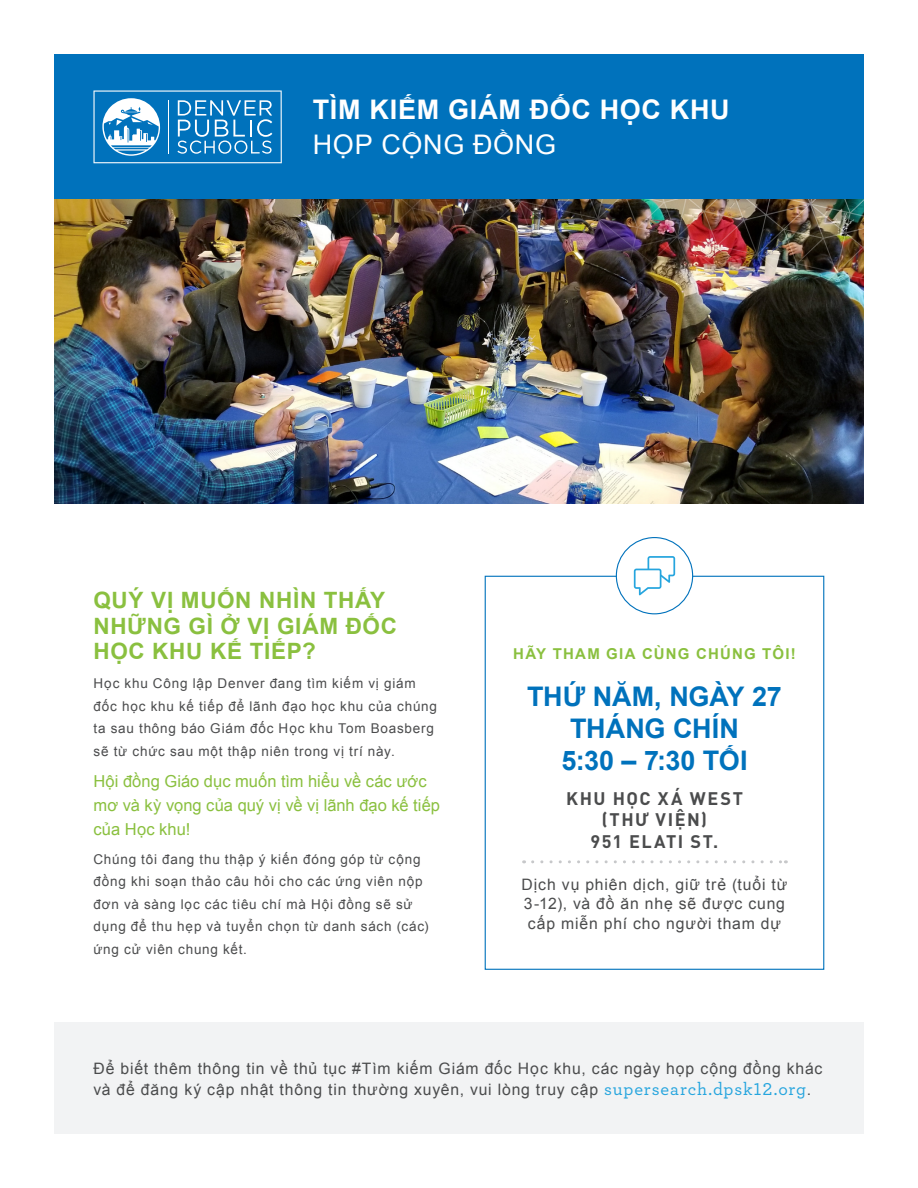
<style>
.page{position:relative;width:918px;height:1188px;background:#fff}
.page>*{position:absolute;margin:0;border:0;box-sizing:border-box;transform-origin:0 0}
.t1{font:700 27px/32.4px "Arial";color:#0072bc;text-align:center}
.t2{font:700 27px "Arial";letter-spacing:.025em;color:#fff}
.t3{font:27px "Arial";letter-spacing:.02em;color:#fff}
.Titles{font:700 22.5px/25.5px "Arial";letter-spacing:.03em;color:#8ac03f}
.t4{font:700 18px/21.3px "DIN Pro";letter-spacing:.085em;color:#4b4c4d;text-align:center}
.Our_Services_and_Mor{font:16.5px/24px "Arial";letter-spacing:.005em;color:#8ac03f}
.t5{font:15.75px/19.5px "Arial";letter-spacing:.055em;color:#4b4c4d}
.Titles-2{font:700 15px "Arial";letter-spacing:.08em;color:#8ac03f}
.Our_Services_and_Mor-2{font:13.5px/22.5px "Arial";letter-spacing:.06em;color:#4b4c4d}
.s1{font-family:"Archer Pro";font-weight:500;font-size:18px;color:#26a5de}
</style>
<div class="page">
<div style="left:54px;top:54px;width:810px;height:146px;background:#0072bc"></div>
<svg style="left:93px;top:91px;width:189px;height:72px"></svg>
<div style="left:54px;top:1023px;width:810px;height:111px;background:#f2f3f4"></div>
<img style="left:54px;top:200px;width:810px;height:303px">
<div style="left:485px;top:576px;width:339px;height:394px;border:1px solid #0072bc"></div>
<div style="left:616px;top:538px;width:77px;height:76px;background:#fff;border-radius:50%"></div>
<div style="left:616px;top:537px;width:77px;height:77px;border:1px solid #0072bc;border-radius:50%"></div>
<svg style="left:634px;top:556px;width:41px;height:39px"></svg>
<svg style="left:533px;top:860px;width:253px;height:3px"></svg>
<p class="t2" style="left:313px;top:92px;width:418px">TÌM KIẾM GIÁM ĐỐC HỌC KHU</p>
<p class="t3" style="left:313px;top:127px;width:245px">HỌP CỘNG ĐỒNG</p>
<p class="Titles" style="left:93px;top:588px;width:305px">QUÝ VỊ MUỐN NHÌN THẤY<br>NHỮNG GÌ Ở VỊ GIÁM ĐỐC<br>HỌC KHU KẾ TIẾP?</p>
<p class="Our_Services_and_Mor-2" style="left:93px;top:672px;width:345px">Học khu Công lập Denver đang tìm kiếm vị giám đốc học khu kế tiếp để lãnh đạo học khu của chúng ta sau thông báo Giám đốc Học khu Tom Boasberg sẽ từ chức sau một thập niên trong vị trí này.</p>
<p class="Our_Services_and_Mor" style="left:93px;top:769px;width:348px">Hội đồng Giáo dục muốn tìm hiểu về các ước mơ và kỳ vọng của quý vị về vị lãnh đạo kế tiếp của Học khu!</p>
<p class="Our_Services_and_Mor-2" style="left:93px;top:848px;width:337px">Chúng tôi đang thu thập ý kiến đóng góp từ cộng đồng khi soạn thảo câu hỏi cho các ứng viên nộp đơn và sàng lọc các tiêu chí mà Hội đồng sẽ sử dụng để thu hẹp và tuyển chọn từ danh sách (các) ứng cử viên chung kết.</p>
<p class="Titles-2" style="left:513px;top:644px;width:284px">HÃY THAM GIA CÙNG CHÚNG TÔI!</p>
<p class="t1" style="left:527px;top:681px;width:256px">THỨ NĂM, NGÀY 27<br>THÁNG CHÍN</p>
<p class="t1" style="left:561px;top:746px;width:188px">5:30 – 7:30 TỐI</p>
<p class="t4" style="left:566px;top:787px;width:178px">KHU HỌC XÁ WEST (THƯ VIỆN)<br>951 ELATI ST.</p>
<p class="t5" style="left:522px;top:874px;width:267px">Dịch vụ phiên dịch, giữ trẻ (tuổi từ<br>3-12), và đồ ăn nhẹ sẽ được cung cấp miễn phí cho người tham dự</p>
<p class="t5" style="left:93px;top:1058px;width:731px;line-height:21px">Để biết thêm thông tin về thủ tục #Tìm kiếm Giám đốc Học khu, các ngày họp cộng đồng khác và để đăng ký cập nhật thông tin thường xuyên, vui lòng truy cập <span class="s1">supersearch.dpsk12.org</span>.</p>
</div>
